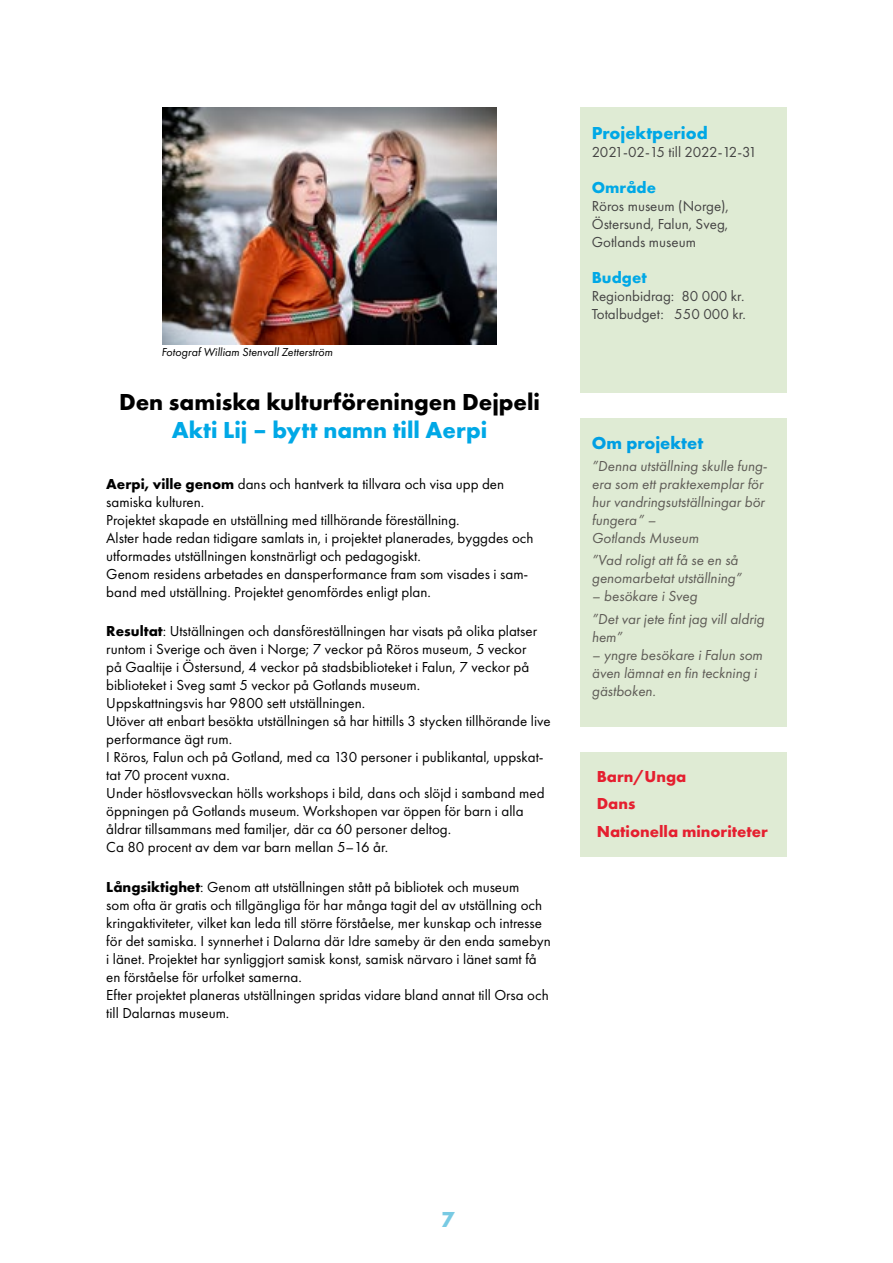
<style>
.page{position:relative;width:893px;height:1263px;background:#fff}
.page>*{position:absolute;margin:0;border:0;box-sizing:border-box;transform-origin:0 0}
.Rubrilk_Huvud{font:700 24px "Futura PT";color:#000}
.Rubrilk_Huvud-2{font:700 24px "Futura PT";color:#00a8e6}
.t1{font:700 22.5px "Futura PT";color:#78cae3}
.Underrubrik_spalt_-blå{font:700 18px "Futura PT";color:#00a8e6}
.Underrubrik_spalt_-blå-2{font:700 18px "Futura PT";color:#009fe3}
.Kategorier{font:700 16.5px "Futura PT";color:#e51f2f}
.Underrubrik_spalt_-blå-3{font:700 16.5px "Futura PT";color:#00a8e6}
.Brödtext{font:15px/18px "Futura PT";color:#000}
.Citat{font:italic 15px/18px "Futura PT";color:#5e5b56}
.Brödtext_-_spalt{font:15px/18px "Futura PT";color:#454444;text-align:justify}
.Brödtext_-_spalt-2{font:15px "Futura PT";letter-spacing:-.025em;color:#454444}
.Brödtext_kursiv_stil{font:italic 12px "Futura PT";color:#000}
.s1{font-weight:700}
</style>
<div class="page">
<div style="left:580px;top:107px;width:207px;height:286px;background:#dfebd4"></div>
<img style="left:162px;top:107px;width:335px;height:237px">
<div style="left:580px;top:418px;width:207px;height:308px;background:#dfebd4"></div>
<div style="left:580px;top:752px;width:207px;height:104px;background:#dfebd4"></div>
<p class="Brödtext_kursiv_stil" style="left:162px;top:345px;width:172px">Fotograf William Stenvall Zetterström</p>
<h1 class="Rubrilk_Huvud" style="left:119px;top:386px;width:423px">Den samiska kulturföreningen Dejpeli</h1>
<h1 class="Rubrilk_Huvud-2" style="left:172px;top:415px;width:317px">Akti Lij – bytt namn till Aerpi</h1>
<p class="Brödtext" style="left:106px;top:474px;width:399px"><span class="s1">Aerpi, ville genom</span> dans och hantverk ta tillvara och visa upp den samiska kulturen.</p>
<p class="Brödtext" style="left:106px;top:510px;width:355px">Projektet skapade en utställning med tillhörande föreställning.</p>
<p class="Brödtext" style="left:106px;top:528px;width:429px">Alster hade redan tidigare samlats in, i projektet planerades, byggdes och utformades utställningen konstnärligt och pedagogiskt.</p>
<p class="Brödtext" style="left:106px;top:564px;width:424px">Genom residens arbetades en dansperformance fram som visades i sam&shy;band med utställning. Projektet genomfördes enligt plan.</p>
<p class="Brödtext" style="left:106px;top:622px;width:432px"><span class="s1">Resultat</span>: Utställningen och dansföreställningen har visats på olika platser runtom i Sverige och även i Norge; 7 veckor på Röros museum, 5 veckor på Gaaltije i Östersund, 4 veckor på stadsbiblioteket i Falun, 7 veckor på biblioteket i Sveg samt 5 veckor på Gotlands museum.</p>
<p class="Brödtext" style="left:106px;top:694px;width:260px">Uppskattningsvis har 9800 sett utställningen.</p>
<p class="Brödtext" style="left:106px;top:712px;width:446px">Utöver att enbart besökta utställningen så har hittills 3 stycken tillhörande live performance ägt rum.</p>
<p class="Brödtext" style="left:106px;top:748px;width:439px">I Röros, Falun och på Gotland, med ca 130 personer i publikantal, uppskat&shy;tat 70 procent vuxna.</p>
<p class="Brödtext" style="left:106px;top:784px;width:440px">Under höstlovsveckan hölls workshops i bild, dans och slöjd i samband med öppningen på Gotlands museum. Workshopen var öppen för barn i alla åldrar tillsammans med familjer, där ca 60 personer deltog.</p>
<p class="Brödtext" style="left:106px;top:838px;width:283px">Ca 80 procent av dem var barn mellan 5–16 år.</p>
<p class="Brödtext" style="left:106px;top:878px;width:446px"><span class="s1">Långsiktighet</span>: Genom att utställningen stått på bibliotek och museum<br>som ofta är gratis och tillgängliga för har många tagit del av utställning och kringaktiviteter, vilket kan leda till större förståelse, mer kunskap och intresse för det samiska. I synnerhet i Dalarna där Idre sameby är den enda samebyn i länet. Projektet har synliggjort samisk konst, samisk närvaro i länet samt få en förståelse för urfolket samerna.</p>
<p class="Brödtext" style="left:106px;top:986px;width:444px">Efter projektet planeras utställningen spridas vidare bland annat till Orsa och till Dalarnas museum.</p>
<p class="Underrubrik_spalt_-blå" style="left:592px;top:122px;width:118px">Projektperiod</p>
<p class="Brödtext_-_spalt-2" style="left:592px;top:143px;width:167px">2021-02-15 till 2022-12-31</p>
<p class="Underrubrik_spalt_-blå-3" style="left:592px;top:177px;width:66px">Område</p>
<p class="Brödtext_-_spalt" style="left:592px;top:197px;width:139px">Röros museum (Norge), Östersund, Falun, Sveg, Gotlands museum</p>
<p class="Underrubrik_spalt_-blå-3" style="left:592px;top:267px;width:56px">Budget</p>
<p class="Brödtext_-_spalt" style="left:592px;top:287px;width:154px">Regionbidrag: 80 000 kr.</p>
<p class="Brödtext_-_spalt" style="left:592px;top:305px;width:156px">Totalbudget: 550 000 kr.</p>
<p class="Underrubrik_spalt_-blå-2" style="left:592px;top:431px;width:113px">Om projektet</p>
<p class="Citat" style="left:592px;top:457px;width:177px">”Denna utställning skulle fung&shy;era som ett praktexemplar för hur vandringsutställningar bör fungera” –<br>Gotlands Museum</p>
<p class="Citat" style="left:592px;top:551px;width:151px">”Vad roligt att få se en så genomarbetat utställning”</p>
<p class="Citat" style="left:592px;top:587px;width:107px">– besökare i Sveg</p>
<p class="Citat" style="left:592px;top:610px;width:174px">”Det var jete fint jag vill aldrig hem”</p>
<p class="Citat" style="left:592px;top:646px;width:172px">– yngre besökare i Falun som även lämnat en fin teckning i gästboken.</p>
<p class="Kategorier" style="left:597px;top:765px;width:91px">Barn/Unga</p>
<p class="Kategorier" style="left:597px;top:793px;width:40px">Dans</p>
<p class="Kategorier" style="left:597px;top:821px;width:173px">Nationella minoriteter</p>
<h2 class="t1" style="left:441px;top:1205px;width:15px">7</h2>
</div>
